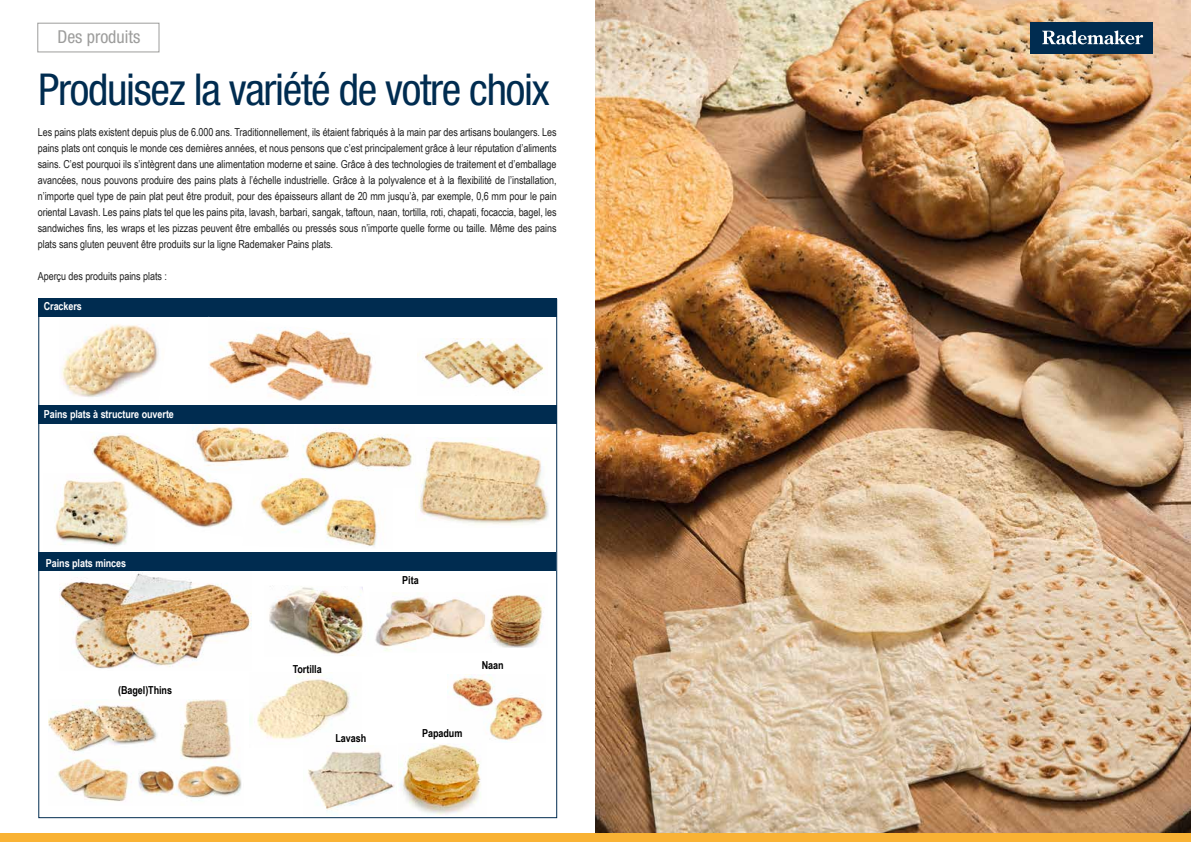
<style>
.page{position:relative;width:1191px;height:842px;background:#fff}
.page>*{position:absolute;margin:0;border:0;box-sizing:border-box;transform-origin:0 0}
.t1{font:condensed 44px "Helvetica Neue LT Std";letter-spacing:-.03em;color:#002c50}
.t2{font:condensed 17.8px "Helvetica Neue LT Std";color:#9d9d9c}
.t3{font:11px/16px "Arial Narrow";letter-spacing:-.005em;color:#212121;text-align:justify}
.t4{font:700 11px "Arial Narrow";letter-spacing:-.005em;color:#fff}
.t5{font:700 11px "Arial Narrow";letter-spacing:-.005em;color:#000}
</style>
<div class="page">
<img style="left:595px;top:0;width:596px;height:833px">
<img style="left:62px;top:324px;width:97px;height:73px">
<img style="left:182px;top:423px;width:109px;height:38px">
<img style="left:55px;top:480px;width:72px;height:66px">
<img style="left:291px;top:423px;width:123px;height:48px">
<img style="left:260px;top:477px;width:117px;height:69px">
<img style="left:418px;top:339px;width:127px;height:52px">
<img style="left:375px;top:592px;width:110px;height:59px">
<img style="left:269px;top:586px;width:95px;height:70px">
<img style="left:485px;top:595px;width:58px;height:53px">
<img style="left:60px;top:573px;width:191px;height:96px">
<img style="left:48px;top:699px;width:194px;height:103px">
<div style="left:38px;top:405px;width:519px;height:18px;background:#002c50"></div>
<div style="left:38px;top:299px;width:519px;height:18px;background:#002c50"></div>
<div style="left:38px;top:553px;width:518px;height:18px;background:#002c50"></div>
<img style="left:447px;top:676px;width:96px;height:66px">
<img style="left:249px;top:675px;width:101px;height:64px">
<img style="left:308px;top:751px;width:87px;height:59px">
<img style="left:209px;top:327px;width:166px;height:74px">
<img style="left:80px;top:431px;width:165px;height:105px">
<img style="left:419px;top:439px;width:130px;height:86px">
<img style="left:399px;top:743px;width:82px;height:72px">
<div style="left:1030px;top:23px;width:122px;height:31px;background:#002c50"></div>
<svg style="left:1042px;top:30px;width:101px;height:15px"></svg>
<svg style="left:1152px;top:29px;width:1px;height:17px"></svg>
<div style="left:37px;top:23px;width:122px;height:29px;border:1px solid #9d9d9c"></div>
<div style="left:0;top:833px;width:1191px;height:9px;background:#f9b234"></div>
<h2 class="t2" style="left:57px;top:27px;width:84px">Des produits</h2>
<h1 class="t1" style="left:38px;top:64px;width:513px">Produisez la variété de votre choix</h1>
<p class="t3" style="left:38px;top:124px;width:520px">Les pains plats existent depuis plus de 6.000 ans. Traditionnellement, ils étaient fabriqués à la main par des artisans boulangers. Les pains plats ont conquis le monde ces dernières années, et nous pensons que c’est principalement grâce à leur réputation d’aliments sains. C’est pourquoi ils s’intègrent dans une alimentation moderne et saine. Grâce à des technologies de traitement et d’emballage avancées, nous pouvons produire des pains plats à l’échelle industrielle. Grâce à la polyvalence et à la flexibilité de l’installation, n’importe quel type de pain plat peut être produit, pour des épaisseurs allant de 20 mm jusqu’à, par exemple, 0,6 mm pour le pain oriental Lavash. Les pains plats tel que les pains pita, lavash, barbari, sangak, taftoun, naan, tortilla, roti, chapati, focaccia, bagel, les sandwiches fins, les wraps et les pizzas peuvent être emballés ou pressés sous n’importe quelle forme ou taille. Même des pains plats sans gluten peuvent être produits sur la ligne Rademaker Pains plats.</p>
<p class="t3" style="left:38px;top:268px;width:131px">Aperçu des produits pains plats :</p>
<p class="t4" style="left:44px;top:298px;width:40px">Crackers</p>
<p class="t4" style="left:44px;top:406px;width:132px">Pains plats à structure ouverte</p>
<p class="t4" style="left:46px;top:555px;width:82px">Pains plats minces</p>
<p class="t5" style="left:118px;top:681px;width:56px">(Bagel)Thins</p>
<p class="t5" style="left:402px;top:572px;width:18px">Pita</p>
<p class="t5" style="left:293px;top:661px;width:31px">Tortilla</p>
<p class="t5" style="left:482px;top:657px;width:23px">Naan</p>
<p class="t5" style="left:335px;top:730px;width:32px">Lavash</p>
<p class="t5" style="left:422px;top:725px;width:42px">Papadum</p>
</div>
